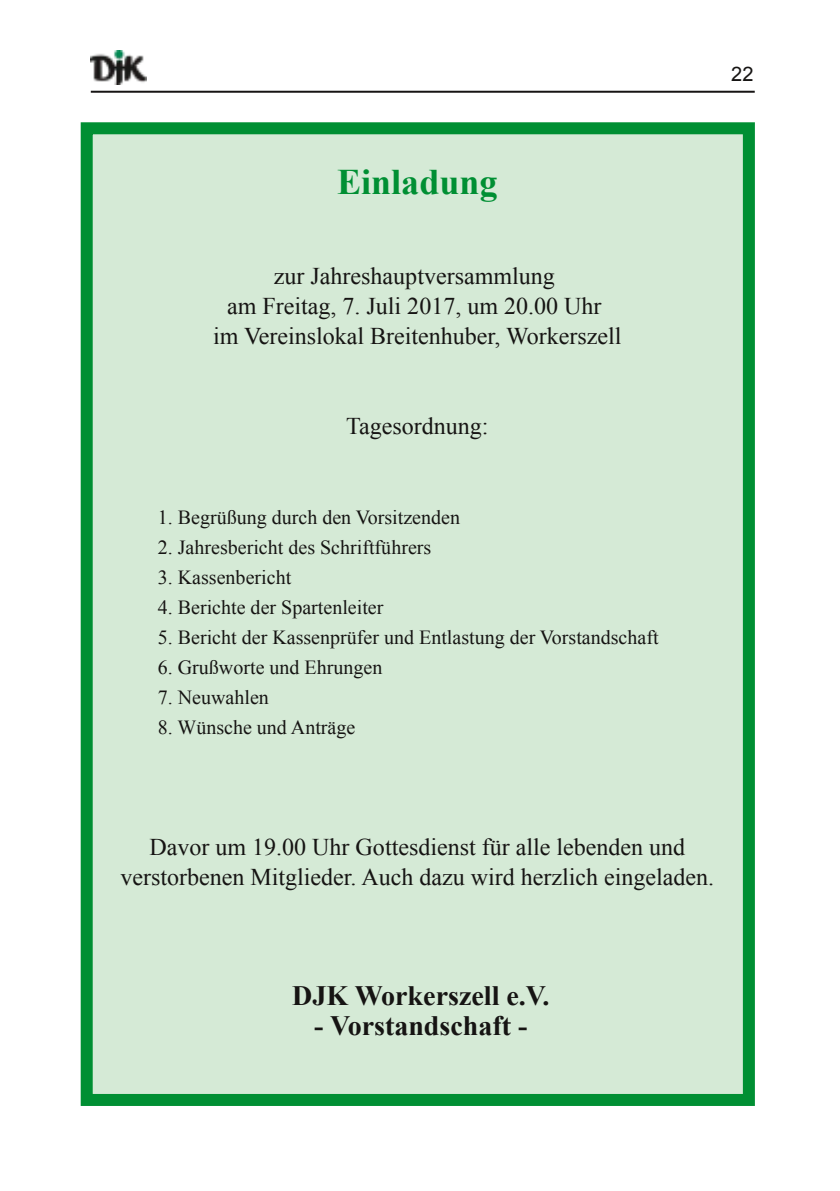
<style>
.page{position:relative;width:840px;height:1191px;background:#fff}
.page>*{position:absolute;margin:0;border:0;box-sizing:border-box;transform-origin:0 0}
.t1{font:700 36px "Times New Roman";color:#008f33}
.t2{font:700 28px "Times New Roman";color:#161413}
.t3{font:24px/30px "Times New Roman";color:#161413;text-align:center}
.t4{font:20px "Times New Roman";color:#161413}
.t5{font:20px "Arial";color:#161413}
</style>
<div class="page">
<hr style="left:91px;top:91px;width:663px;height:2px;background:#161413">
<img style="left:91px;top:51px;width:56px;height:34px">
<div style="left:87px;top:128px;width:661px;height:972px;background:#d5ead6"></div>
<div style="left:81px;top:122px;width:673px;height:984px;border:12px solid #008f33"></div>
<h1 class="t1" style="left:337px;top:162px;width:162px">Einladung</h1>
<p class="t3" style="left:213px;top:261px;width:410px">zur Jahreshauptversammlung<br>am Freitag, 7. Juli 2017, um 20.00 Uhr<br>im Vereinslokal Breitenhuber, Workerszell</p>
<p class="t3" style="left:346px;top:411px;width:144px">Tagesordnung:</p>
<p class="t4" style="left:158px;top:506px;width:303px">1. Begrüßung durch den Vorsitzenden</p>
<p class="t4" style="left:158px;top:536px;width:275px">2. Jahresbericht des Schriftführers</p>
<p class="t4" style="left:158px;top:566px;width:135px">3. Kassenbericht</p>
<p class="t4" style="left:158px;top:596px;width:227px">4. Berichte der Spartenleiter</p>
<p class="t4" style="left:158px;top:626px;width:502px">5. Bericht der Kassenprüfer und Entlastung der Vorstandschaft</p>
<p class="t4" style="left:158px;top:656px;width:226px">6. Grußworte und Ehrungen</p>
<p class="t4" style="left:158px;top:686px;width:113px">7. Neuwahlen</p>
<p class="t4" style="left:158px;top:716px;width:199px">8. Wünsche und Anträge</p>
<p class="t5" style="left:730px;top:63px;width:24px">22</p>
<p class="t3" style="left:120px;top:831px;width:595px">Davor um 19.00 Uhr Gottesdienst für alle lebenden und verstorbenen Mitglieder. Auch dazu wird herzlich eingeladen.</p>
<h2 class="t2" style="left:292px;top:979px;width:259px">DJK Workerszell e.V.</h2>
<h2 class="t2" style="left:314px;top:1009px;width:215px">- Vorstandschaft -</h2>
</div>
